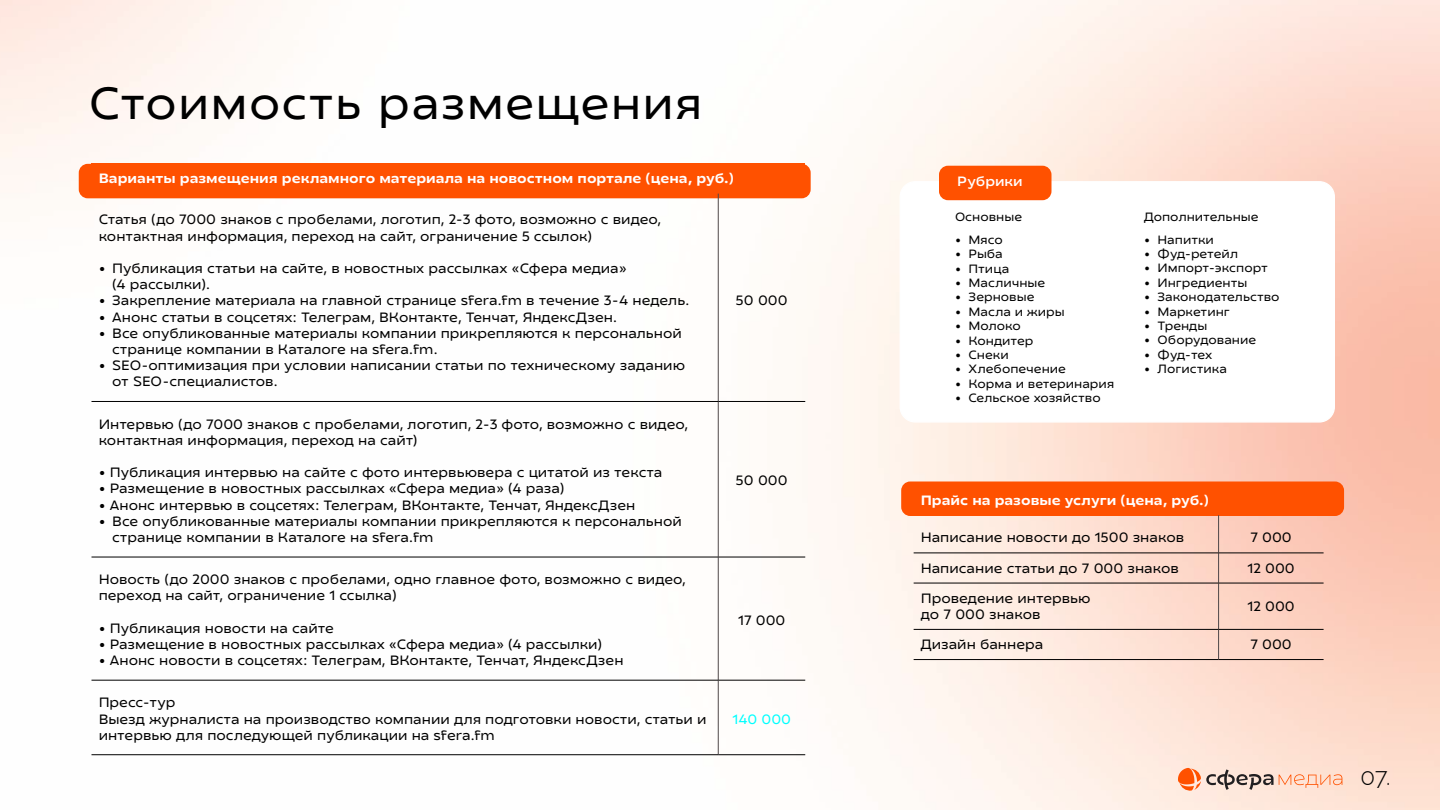
<style>
.page{position:relative;width:1440px;height:810px;background:#fff}
.page>*{position:absolute;margin:0;border:0;box-sizing:border-box;transform-origin:0 0}
.t1{font:500 45px "Transforma Sans Trial";letter-spacing:.025em;color:#000}
.t2{font:100 24px "Raleway";color:#000}
.t3{font:500 13.5px/16.2px "Transforma Sans Trial";color:#000}
.t4{font:700 13.5px "Transforma Sans Trial";color:#fff}
.t5{font:600 13.5px "Transforma Sans Trial";color:#fff}
.t6{font:500 13.5px "Transforma Sans Trial";color:#0ff}
.t7{font:500 12px "Transforma Sans Trial";color:#000}
</style>
<div class="page">
<img style="left:0;top:0;width:1440px;height:810px">
<svg style="left:1178px;top:768px;width:164px;height:23px;background:#e6bda9"></svg>
<div style="left:79px;top:164px;width:732px;height:34px;background:#ff5100;border-radius:9px"></div>
<div style="left:901px;top:482px;width:443px;height:34px;background:#ff5100;border-radius:9px"></div>
<div style="left:900px;top:182px;width:434px;height:240px;background:#fff;border-radius:15px"></div>
<div style="left:900px;top:181px;width:435px;height:242px;border:1px solid #fff;border-radius:15px"></div>
<div style="left:92px;top:163px;width:713px;height:31px;background:#ff5100"></div>
<hr style="left:718px;top:194px;width:1px;height:207px;background:#4f4849">
<hr style="left:718px;top:402px;width:1px;height:155px;background:#4f4849">
<hr style="left:718px;top:557px;width:1px;height:123px;background:#4f4849">
<hr style="left:718px;top:680px;width:1px;height:74px;background:#4f4849">
<hr style="left:92px;top:401px;width:626px;height:1px;background:#000">
<hr style="left:718px;top:401px;width:87px;height:1px;background:#000">
<hr style="left:92px;top:557px;width:626px;height:1px;background:#000">
<hr style="left:718px;top:557px;width:87px;height:1px;background:#000">
<hr style="left:92px;top:680px;width:626px;height:1px;background:#000">
<hr style="left:718px;top:680px;width:87px;height:1px;background:#000">
<hr style="left:92px;top:754px;width:626px;height:1px;background:#000">
<hr style="left:718px;top:754px;width:87px;height:1px;background:#000">
<hr style="left:1218px;top:515px;width:1px;height:38px;background:#4f4849">
<hr style="left:1218px;top:553px;width:1px;height:30px;background:#4f4849">
<hr style="left:1218px;top:583px;width:1px;height:46px;background:#4f4849">
<svg style="left:1218px;top:630px;width:1px;height:29px"></svg>
<hr style="left:914px;top:553px;width:305px;height:1px;background:#000">
<hr style="left:1219px;top:553px;width:105px;height:1px;background:#000">
<hr style="left:914px;top:583px;width:305px;height:1px;background:#000">
<hr style="left:1219px;top:583px;width:105px;height:1px;background:#000">
<hr style="left:914px;top:629px;width:305px;height:1px;background:#000">
<hr style="left:1219px;top:629px;width:105px;height:1px;background:#000">
<hr style="left:914px;top:659px;width:305px;height:1px;background:#000">
<hr style="left:1219px;top:659px;width:105px;height:1px;background:#000">
<div style="left:939px;top:166px;width:113px;height:34px;background:#ff5100;border-radius:9px"></div>
<h1 class="t1" style="left:89px;top:75px;width:615px">Стоимость размещения</h1>
<p class="t4" style="left:99px;top:170px;width:637px">Варианты размещения рекламного материала на новостном портале (цена, руб.)</p>
<p class="t3" style="left:99px;top:211px;width:564px">Статья (до 7000 знаков с пробелами, логотип, 2-3 фото, возможно с видео, контактная информация, переход на сайт, ограничение 5 ссылок)</p>
<p class="t3" style="left:112px;top:260px;width:516px;text-indent:-14px">• Публикация статьи на сайте, в новостных рассылках «Сфера медиа» (4 рассылки).</p>
<p class="t3" style="left:99px;top:292px;width:592px">• Закрепление материала на главной странице sfera.fm в течение 3-4 недель.</p>
<p class="t3" style="left:99px;top:309px;width:520px">• Анонс статьи в соцсетях: Телеграм, ВКонтакте, Тенчат, ЯндексДзен.</p>
<p class="t3" style="left:112px;top:325px;width:571px;text-indent:-14px">• Все опубликованные материалы компании прикрепляются к персональной странице компании в Каталоге на sfera.fm.</p>
<p class="t3" style="left:112px;top:357px;width:574px;text-indent:-14px">• SEO-оптимизация при условии написании статьи по техническому заданию от SEO-специалистов.</p>
<p class="t3" style="left:736px;top:292px;width:53px">50 000</p>
<p class="t3" style="left:99px;top:416px;width:591px">Интервью (до 7000 знаков с пробелами, логотип, 2-3 фото, возможно с видео, контактная информация, переход на сайт)</p>
<p class="t3" style="left:99px;top:464px;width:565px">• Публикация интервью на сайте с фото интервьювера с цитатой из текста</p>
<p class="t3" style="left:99px;top:480px;width:467px">• Размещение в новостных рассылках «Сфера медиа» (4 раза)</p>
<p class="t3" style="left:99px;top:497px;width:538px">• Анонс интервью в соцсетях: Телеграм, ВКонтакте, Тенчат, ЯндексДзен</p>
<p class="t3" style="left:112px;top:513px;width:571px;text-indent:-14px">• Все опубликованные материалы компании прикрепляются к персональной странице компании в Каталоге на sfera.fm</p>
<p class="t3" style="left:99px;top:571px;width:589px">Новость (до 2000 знаков с пробелами, одно главное фото, возможно с видео, переход на сайт, ограничение 1 ссылка)</p>
<p class="t3" style="left:99px;top:620px;width:237px">• Публикация новости на сайте</p>
<p class="t3" style="left:99px;top:636px;width:505px">• Размещение в новостных рассылках «Сфера медиа» (4 рассылки)</p>
<p class="t3" style="left:99px;top:652px;width:526px">• Анонс новости в соцсетях: Телеграм, ВКонтакте, Тенчат, ЯндексДзен</p>
<p class="t3" style="left:99px;top:694px;width:609px">Пресс-тур<br>Выезд журналиста на производство компании для подготовки новости, статьи и интервью для последующей публикации на sfera.fm</p>
<p class="t3" style="left:736px;top:472px;width:53px">50 000</p>
<p class="t3" style="left:738px;top:612px;width:49px">17 000</p>
<p class="t6" style="left:732px;top:710px;width:60px">140 000</p>
<p class="t5" style="left:957px;top:173px;width:67px">Рубрики</p>
<p class="t7" style="left:955px;top:210px;width:69px">Основные</p>
<p class="t7" style="left:955px;top:232px;width:49px">• Мясо</p>
<p class="t7" style="left:955px;top:246px;width:49px">• Рыба</p>
<p class="t7" style="left:955px;top:261px;width:56px">• Птица</p>
<p class="t7" style="left:955px;top:275px;width:92px">• Масличные</p>
<p class="t7" style="left:955px;top:290px;width:81px">• Зерновые</p>
<p class="t7" style="left:955px;top:304px;width:111px">• Масла и жиры</p>
<p class="t7" style="left:955px;top:318px;width:67px">• Молоко</p>
<p class="t7" style="left:955px;top:333px;width:80px">• Кондитер</p>
<p class="t7" style="left:955px;top:347px;width:55px">• Снеки</p>
<p class="t7" style="left:955px;top:362px;width:113px">• Хлебопечение</p>
<p class="t7" style="left:955px;top:376px;width:161px">• Корма и ветеринария</p>
<p class="t7" style="left:955px;top:390px;width:147px">• Сельское хозяйство</p>
<p class="t7" style="left:1144px;top:209px;width:116px">Дополнительные</p>
<p class="t7" style="left:1144px;top:232px;width:71px">• Напитки</p>
<p class="t7" style="left:1144px;top:246px;width:96px">• Фуд-ретейл</p>
<p class="t7" style="left:1144px;top:261px;width:125px">• Импорт-экспорт</p>
<p class="t7" style="left:1144px;top:275px;width:105px">• Ингредиенты</p>
<p class="t7" style="left:1144px;top:289px;width:137px">• Законодательство</p>
<p class="t7" style="left:1144px;top:304px;width:87px">• Маркетинг</p>
<p class="t7" style="left:1144px;top:318px;width:65px">• Тренды</p>
<p class="t7" style="left:1144px;top:333px;width:114px">• Оборудование</p>
<p class="t7" style="left:1144px;top:347px;width:70px">• Фуд-тех</p>
<p class="t7" style="left:1144px;top:361px;width:84px">• Логистика</p>
<p class="t4" style="left:921px;top:491px;width:290px">Прайс на разовые услуги (цена, руб.)</p>
<p class="t3" style="left:921px;top:529px;width:265px">Написание новости до 1500 знаков</p>
<p class="t3" style="left:1250px;top:529px;width:43px">7 000</p>
<p class="t3" style="left:921px;top:560px;width:260px">Написание статьи до 7 000 знаков</p>
<p class="t3" style="left:1247px;top:560px;width:49px">12 000</p>
<p class="t3" style="left:921px;top:590px;width:171px">Проведение интервью до 7 000 знаков</p>
<p class="t3" style="left:1247px;top:598px;width:49px">12 000</p>
<p class="t3" style="left:921px;top:636px;width:124px">Дизайн баннера</p>
<p class="t3" style="left:1250px;top:636px;width:43px">7 000</p>
<h2 class="t2" style="left:1360px;top:757px;width:31px">07.</h2>
</div>
